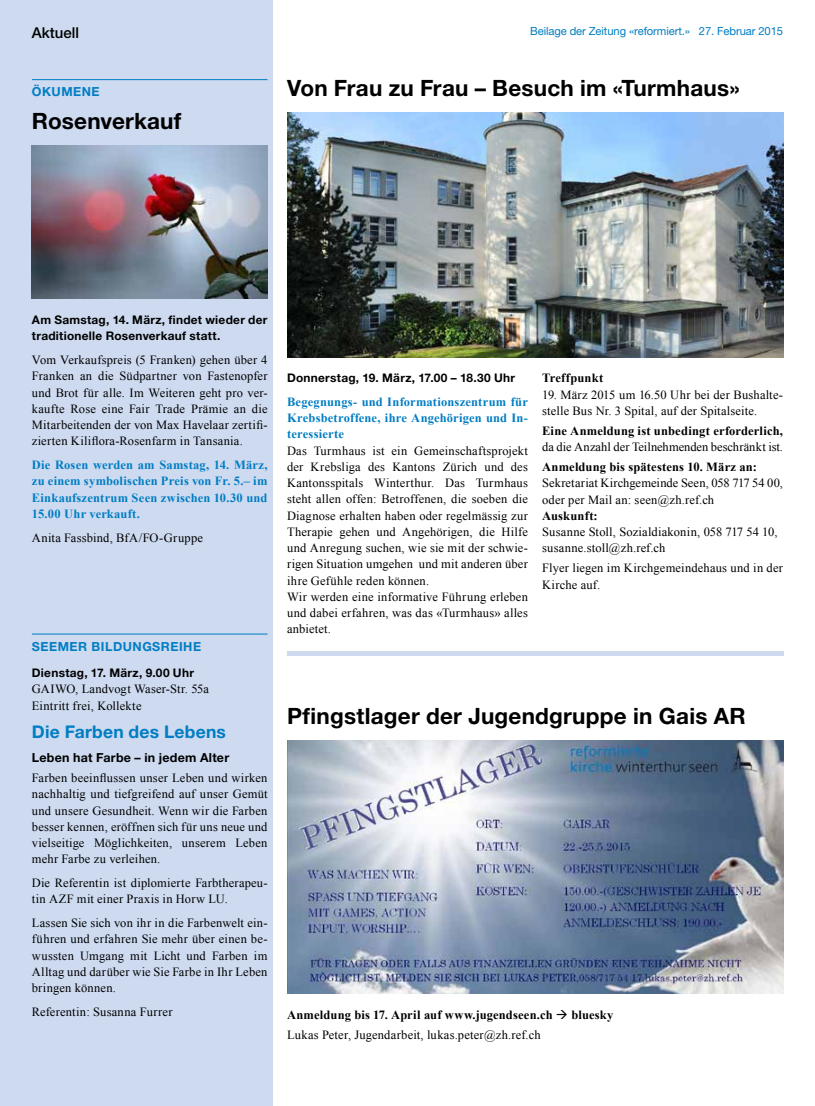
<style>
.page{position:relative;width:815px;height:1106px;background:#fff}
.page>*{position:absolute;margin:0;border:0;box-sizing:border-box;transform-origin:0 0}
.t1{font:700 22.5px "Helvetica Neue LT Pro";letter-spacing:.01em;color:#000}
.t2{font:700 17.5px "Helvetica Neue LT Pro";letter-spacing:.01em;color:#007dc3}
.t3{font:500 15px "Helvetica Neue LT Pro";color:#000}
.t4{font:12.5px/16.2px "Times New Roman";letter-spacing:.015em;color:#000}
.t5{font:700 12.5px/16.2px "Times New Roman";letter-spacing:.015em;color:#007dc3;text-align:justify}
.t6{font:700 12.5px/20px "Times New Roman";letter-spacing:.015em;color:#000}
.t7{font:700 12.5px "Helvetica Neue LT Pro";letter-spacing:.04em;color:#007dc3}
.t8{font:700 12.5px "Helvetica Neue LT Pro";letter-spacing:.02em;color:#000}
.t9{font:700 11.88px/16.2px "Helvetica Neue LT Pro";letter-spacing:.02em;color:#000}
.t10{font:11.25px "Helvetica Neue LT Pro";letter-spacing:-.01em;color:#007dc3}
.s1{font-weight:400}
</style>
<div class="page">
<div style="left:0;top:0;width:273px;height:1106px;background:#cddaf0"></div>
<hr style="left:32px;top:79px;width:236px;height:1px;background:#007dc3">
<hr style="left:32px;top:633px;width:236px;height:1px;background:#007dc3">
<img style="left:32px;top:145px;width:236px;height:154px">
<img style="left:287px;top:740px;width:496px;height:253px">
<img style="left:287px;top:113px;width:496px;height:244px">
<hr style="left:287px;top:651px;width:496px;height:4px;background:#cddaf0">
<p class="t3" style="left:32px;top:23px;width:49px">Aktuell</p>
<p class="t10" style="left:530px;top:24px;width:254px">Beilage der Zeitung «reformiert.» 27. Februar 2015</p>
<p class="t7" style="left:32px;top:84px;width:21px">Ökumene</p>
<h1 class="t1" style="left:32px;top:107px;width:151px">Rosenverkauf</h1>
<h1 class="t1" style="left:287px;top:74px;width:454px">Von Frau zu Frau – Besuch im «Turmhaus»</h1>
<p class="t9" style="left:32px;top:311px;width:237px">Am Samstag, 14. März, findet wieder der traditionelle Rosenverkauf statt.</p>
<p class="t4" style="left:32px;top:351px;width:237px;text-align:justify">Vom Verkaufspreis (5 Franken) gehen über 4<br>Franken an die Südpartner von Fastenopfer und Brot für alle. Im Weiteren geht pro ver&shy;kaufte Rose eine Fair Trade Prämie an die Mitarbeitenden der von Max Havelaar zertifi&shy;zierten Kiliflora-Rosenfarm in Tansania.</p>
<p class="t5" style="left:32px;top:456px;width:237px">Die Rosen werden am Samstag, 14. März, zu einem symbolischen Preis von Fr. 5.– im Einkaufszentrum Seen zwischen 10.30 und 15.00 Uhr verkauft.</p>
<p class="t4" style="left:32px;top:529px;width:173px">Anita Fassbind, BfA/FO-Gruppe</p>
<p class="t7" style="left:32px;top:638px;width:19px">Seemer</p>
<p class="t7" style="left:92px;top:638px;width:19px">Bildungsrei</p>
<p class="t7" style="left:183px;top:638px;width:18px">he</p>
<p class="t9" style="left:32px;top:664px;width:164px">Dienstag, 17. März, 9.00 Uhr</p>
<p class="t4" style="left:32px;top:681px;width:179px">GAIWO, Landvogt Waser-Str. 55a<br>Eintritt frei, Kollekte</p>
<h2 class="t2" style="left:32px;top:721px;width:196px">Die Farben des Lebens</h2>
<p class="t8" style="left:32px;top:749px;width:199px">Leben hat Farbe – in jedem Alter</p>
<p class="t4" style="left:32px;top:769px;width:237px;text-align:justify">Farben beeinflussen unser Leben und wirken nachhaltig und tiefgreifend auf unser Gemüt und unsere Gesundheit. Wenn wir die Farben besser kennen, eröffnen sich für uns neue und vielseitige Möglichkeiten, unserem Leben mehr Farbe zu verleihen.</p>
<p class="t4" style="left:32px;top:874px;width:237px">Die Referentin ist diplomierte Farbtherapeu&shy;tin AZF mit einer Praxis in Horw LU.</p>
<p class="t4" style="left:32px;top:914px;width:237px;text-align:justify">Lassen Sie sich von ihr in die Farbenwelt ein&shy;führen und erfahren Sie mehr über einen be&shy;wussten Umgang mit Licht und Farben im Alltag und darüber wie Sie Farbe in Ihr Leben bringen können.</p>
<p class="t4" style="left:32px;top:1003px;width:142px">Referentin: Susanna Furrer</p>
<p class="t9" style="left:287px;top:369px;width:230px">Donnerstag, 19. März, 17.00 – 18.30 Uhr</p>
<p class="t5" style="left:287px;top:393px;width:242px">Begegnungs- und Informationszentrum für Krebsbetroffene, ihre Angehörigen und In&shy;teressierte</p>
<p class="t4" style="left:287px;top:442px;width:242px">Das Turmhaus ist ein Gemeinschaftsprojekt der Krebsliga des Kantons Zürich und des Kantonsspitals Winterthur. Das Turmhaus steht allen offen: Betroffenen, die soeben die Diagnose erhalten haben oder regelmässig zur Therapie gehen und Angehörigen, die Hilfe und Anregung suchen, wie sie mit der schwie&shy;rigen Situation umgehen und mit anderen über ihre Gefühle reden können.<br>Wir werden eine informative Führung erleben und dabei erfahren, was das «Turmhaus» alles anbietet.</p>
<p class="t6" style="left:542px;top:368px;width:63px">Treffpunkt</p>
<p class="t4" style="left:542px;top:386px;width:242px">19. März 2015 um 16.50 Uhr bei der Bushalte&shy;stelle Bus Nr. 3 Spital, auf der Spitalseite.</p>
<p class="t6" style="left:542px;top:420px;width:242px">Eine Anmeldung ist unbedingt erforderlich,</p>
<p class="t4" style="left:542px;top:438px;width:242px">da die Anzahl der Teilnehmenden beschränkt ist.</p>
<p class="t6" style="left:542px;top:456px;width:216px">Anmeldung bis spätestens 10. März an:</p>
<p class="t4" style="left:542px;top:475px;width:242px">Sekretariat Kirchgemeinde Seen, 058 717 54 00, oder per Mail an: seen@zh.ref.ch</p>
<p class="t6" style="left:542px;top:505px;width:57px">Auskunft:</p>
<p class="t4" style="left:542px;top:523px;width:237px">Susanne Stoll, Sozialdiakonin, 058 717 54 10, susanne.stoll@zh.ref.ch</p>
<p class="t4" style="left:542px;top:560px;width:242px">Flyer liegen im Kirchgemeindehaus und in der<br>Kirche auf.</p>
<h1 class="t1" style="left:287px;top:702px;width:460px">Pfingstlager der Jugendgruppe in Gais AR</h1>
<p class="t6" style="left:287px;top:1004px;width:328px">Anmeldung bis 17. April auf www.jugendseen.ch → bluesky<br><span class="s1">Lukas Peter, Jugendarbeit, lukas.peter@zh.ref.ch</span></p>
</div>
